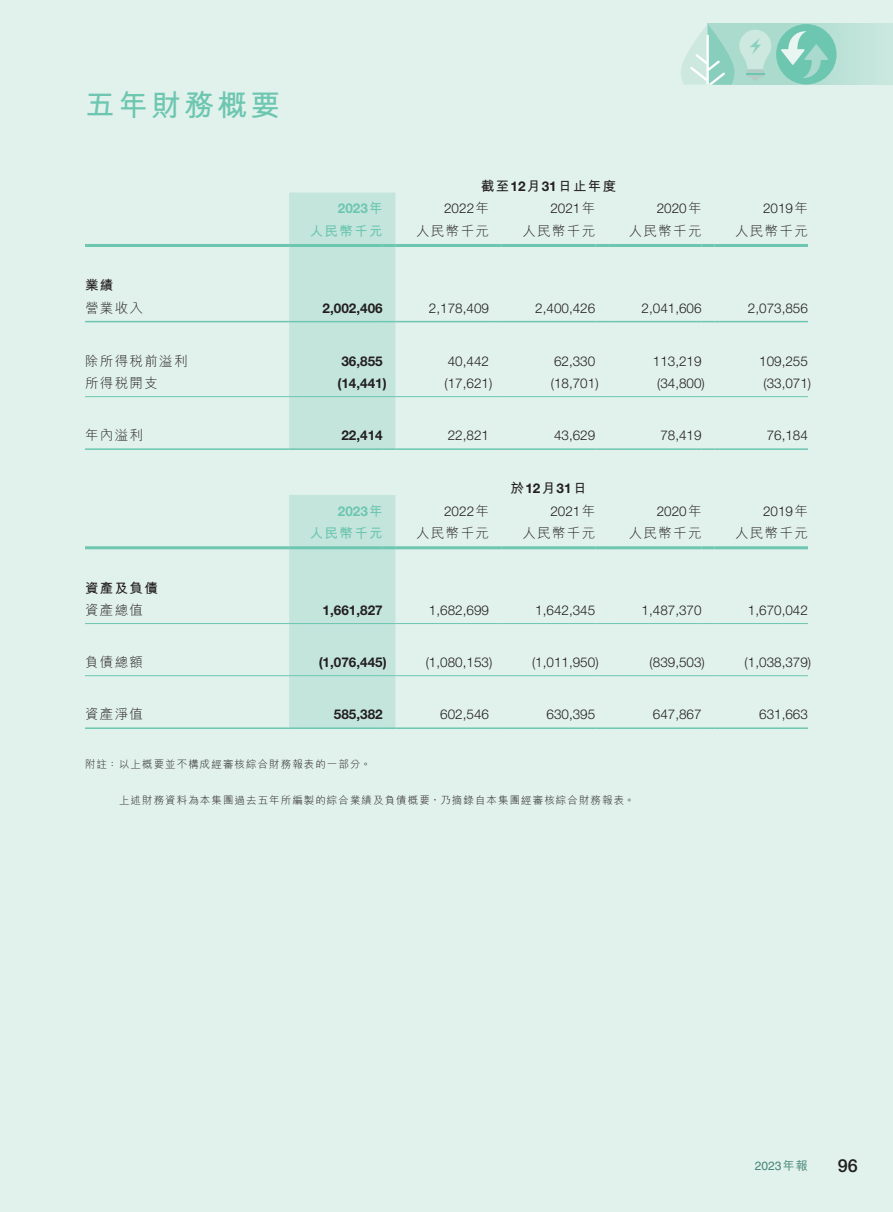
<style>
.page{position:relative;width:893px;height:1212px;background:#e1f1ec}
.page>*{position:absolute;margin:0;border:0;box-sizing:border-box;transform-origin:0 0}
.t1{font:700 30px "M Hei HK";letter-spacing:.1em;color:#6cc6b0}
.t2{font:500 18px "Helvetica Neue LT Std";color:#231f20}
.t3{font:300 13.5px "Helvetica Neue LT Std";color:#231f20}
.t4{font:300 13.5px "M Hei HK";letter-spacing:.1em;color:#231f20}
.t5{font:700 13.5px "Helvetica Neue LT Std";color:#231f20}
.t6{font:700 13.5px "M Hei HK";letter-spacing:.1em;color:#231f20}
.t7{font:700 13.5px "Helvetica Neue LT Std";color:#6cc6b0}
.t8{font:700 13.5px "M Hei HK";letter-spacing:.1em;color:#6cc6b0}
.t9{font:12px "Helvetica LT Std";color:#468677}
.t10{font:300 10.5px "M Hei HK";letter-spacing:.1em;color:#231f20}
.s1{font-family:"Helvetica Neue LT Std"}
.s2{font-family:"M Hei HK"}
.s3{font-family:"M Hei HK";font-weight:500}
</style>
<div class="page">
<svg style="left:771px;top:24px;width:122px;height:61px;background:#bde2d7"></svg>
<div style="left:776px;top:24px;width:60px;height:60px;background:#6cc6b0;border-radius:50%"></div>
<svg style="left:681px;top:24px;width:90px;height:61px;background:#b8e0d4"></svg>
<svg style="left:781px;top:31px;width:47px;height:47px"></svg>
<svg style="left:702px;top:321px;width:12px;height:1px"></svg>
<hr style="left:714px;top:321px;width:94px;height:1px;background:#6cc6b0">
<svg style="left:702px;top:448px;width:12px;height:2px"></svg>
<hr style="left:714px;top:448px;width:94px;height:2px;background:#6cc6b0">
<svg style="left:702px;top:396px;width:12px;height:1px"></svg>
<hr style="left:714px;top:396px;width:94px;height:1px;background:#6cc6b0">
<hr style="left:85px;top:396px;width:204px;height:1px;background:#6cc6b0">
<hr style="left:395px;top:396px;width:94px;height:1px;background:#6cc6b0">
<svg style="left:489px;top:396px;width:13px;height:1px"></svg>
<hr style="left:502px;top:396px;width:93px;height:1px;background:#6cc6b0">
<svg style="left:595px;top:396px;width:13px;height:1px"></svg>
<hr style="left:608px;top:396px;width:94px;height:1px;background:#6cc6b0">
<hr style="left:85px;top:321px;width:204px;height:1px;background:#6cc6b0">
<hr style="left:395px;top:321px;width:94px;height:1px;background:#6cc6b0">
<svg style="left:489px;top:321px;width:13px;height:1px"></svg>
<hr style="left:502px;top:321px;width:93px;height:1px;background:#6cc6b0">
<svg style="left:595px;top:321px;width:13px;height:1px"></svg>
<hr style="left:608px;top:321px;width:94px;height:1px;background:#6cc6b0">
<hr style="left:85px;top:448px;width:204px;height:2px;background:#6cc6b0">
<hr style="left:395px;top:448px;width:94px;height:2px;background:#6cc6b0">
<svg style="left:489px;top:448px;width:13px;height:2px"></svg>
<hr style="left:502px;top:448px;width:93px;height:2px;background:#6cc6b0">
<svg style="left:595px;top:448px;width:13px;height:2px"></svg>
<hr style="left:608px;top:448px;width:94px;height:2px;background:#6cc6b0">
<hr style="left:85px;top:244px;width:204px;height:3px;background:#6cc6b0">
<div style="left:289px;top:193px;width:106px;height:257px;background:#c4e5dc"></div>
<hr style="left:395px;top:244px;width:94px;height:3px;background:#6cc6b0">
<svg style="left:489px;top:244px;width:13px;height:3px"></svg>
<hr style="left:502px;top:244px;width:93px;height:3px;background:#6cc6b0">
<svg style="left:595px;top:244px;width:13px;height:3px"></svg>
<hr style="left:608px;top:244px;width:94px;height:3px;background:#6cc6b0">
<svg style="left:702px;top:244px;width:12px;height:3px"></svg>
<hr style="left:714px;top:244px;width:94px;height:3px;background:#6cc6b0">
<svg style="left:702px;top:675px;width:12px;height:1px"></svg>
<hr style="left:714px;top:675px;width:94px;height:1px;background:#6cc6b0">
<svg style="left:702px;top:727px;width:12px;height:2px"></svg>
<hr style="left:714px;top:727px;width:94px;height:2px;background:#6cc6b0">
<hr style="left:85px;top:675px;width:204px;height:1px;background:#6cc6b0">
<hr style="left:395px;top:675px;width:94px;height:1px;background:#6cc6b0">
<svg style="left:489px;top:675px;width:13px;height:1px"></svg>
<hr style="left:502px;top:675px;width:93px;height:1px;background:#6cc6b0">
<svg style="left:595px;top:675px;width:13px;height:1px"></svg>
<hr style="left:608px;top:675px;width:94px;height:1px;background:#6cc6b0">
<hr style="left:85px;top:727px;width:204px;height:2px;background:#6cc6b0">
<hr style="left:395px;top:727px;width:94px;height:2px;background:#6cc6b0">
<svg style="left:489px;top:727px;width:13px;height:2px"></svg>
<hr style="left:502px;top:727px;width:93px;height:2px;background:#6cc6b0">
<svg style="left:595px;top:727px;width:13px;height:2px"></svg>
<hr style="left:608px;top:727px;width:94px;height:2px;background:#6cc6b0">
<hr style="left:85px;top:623px;width:204px;height:1px;background:#6cc6b0">
<hr style="left:395px;top:623px;width:94px;height:1px;background:#6cc6b0">
<svg style="left:489px;top:623px;width:13px;height:1px"></svg>
<hr style="left:502px;top:623px;width:93px;height:1px;background:#6cc6b0">
<svg style="left:595px;top:623px;width:13px;height:1px"></svg>
<hr style="left:608px;top:623px;width:94px;height:1px;background:#6cc6b0">
<svg style="left:702px;top:623px;width:12px;height:1px"></svg>
<hr style="left:714px;top:623px;width:94px;height:1px;background:#6cc6b0">
<hr style="left:85px;top:546px;width:204px;height:3px;background:#6cc6b0">
<hr style="left:395px;top:546px;width:94px;height:3px;background:#6cc6b0">
<svg style="left:489px;top:546px;width:13px;height:3px"></svg>
<hr style="left:502px;top:546px;width:93px;height:3px;background:#6cc6b0">
<svg style="left:595px;top:546px;width:13px;height:3px"></svg>
<hr style="left:608px;top:546px;width:94px;height:3px;background:#6cc6b0">
<svg style="left:702px;top:546px;width:12px;height:3px"></svg>
<hr style="left:714px;top:546px;width:94px;height:3px;background:#6cc6b0">
<div style="left:289px;top:495px;width:106px;height:234px;background:#c4e5dc"></div>
<h1 class="t1" style="left:85px;top:83px;width:196px">五年財務概要</h1>
<p class="t6" style="left:481px;top:176px;width:137px">截至<span class="s1">12</span>月<span class="s1">31</span>日止年度</p>
<p class="t7" style="left:338px;top:200px;width:46px">2023<span class="s2">年</span></p>
<p class="t3" style="left:444px;top:200px;width:46px">2022<span class="s2">年</span></p>
<p class="t3" style="left:550px;top:200px;width:46px">2021<span class="s2">年</span></p>
<p class="t3" style="left:657px;top:200px;width:46px">2020<span class="s2">年</span></p>
<p class="t3" style="left:763px;top:200px;width:46px">2019<span class="s2">年</span></p>
<p class="t8" style="left:310px;top:221px;width:74px">人民幣千元</p>
<p class="t4" style="left:416px;top:224px;width:74px">人民幣千元</p>
<p class="t4" style="left:522px;top:224px;width:74px">人民幣千元</p>
<p class="t4" style="left:629px;top:224px;width:74px">人民幣千元</p>
<p class="t4" style="left:735px;top:224px;width:74px">人民幣千元</p>
<p class="t6" style="left:85px;top:275px;width:30px">業績</p>
<p class="t4" style="left:85px;top:301px;width:60px">營業收入</p>
<p class="t5" style="left:323px;top:300px;width:62px">2,002,406</p>
<p class="t3" style="left:429px;top:300px;width:62px">2,178,409</p>
<p class="t3" style="left:535px;top:300px;width:62px">2,400,426</p>
<p class="t3" style="left:642px;top:300px;width:62px">2,041,606</p>
<p class="t3" style="left:748px;top:300px;width:62px">2,073,856</p>
<p class="t4" style="left:85px;top:354px;width:104px">除所得稅前溢利</p>
<p class="t5" style="left:341px;top:352px;width:43px">36,855</p>
<p class="t3" style="left:448px;top:353px;width:43px">40,442</p>
<p class="t3" style="left:554px;top:353px;width:43px">62,330</p>
<p class="t3" style="left:653px;top:353px;width:50px">113,219</p>
<p class="t3" style="left:759px;top:353px;width:50px">109,255</p>
<p class="t4" style="left:85px;top:376px;width:74px">所得稅開支</p>
<p class="t5" style="left:337px;top:375px;width:51px">)14,441(</p>
<p class="t3" style="left:444px;top:375px;width:49px">)17,621(</p>
<p class="t3" style="left:551px;top:375px;width:49px">)18,701(</p>
<p class="t3" style="left:657px;top:375px;width:49px">)34,800(</p>
<p class="t3" style="left:763px;top:375px;width:49px">)33,071(</p>
<p class="t4" style="left:85px;top:428px;width:60px">年內溢利</p>
<p class="t5" style="left:341px;top:427px;width:43px">22,414</p>
<p class="t3" style="left:448px;top:427px;width:43px">22,821</p>
<p class="t3" style="left:554px;top:427px;width:43px">43,629</p>
<p class="t3" style="left:660px;top:427px;width:43px">78,419</p>
<p class="t3" style="left:767px;top:427px;width:43px">76,184</p>
<p class="t5" style="left:511px;top:480px;width:77px"><span class="s2">於</span>12<span class="s2">月</span>31<span class="s2">日</span></p>
<p class="t7" style="left:338px;top:502px;width:46px">2023<span class="s2">年</span></p>
<p class="t3" style="left:444px;top:503px;width:46px">2022<span class="s2">年</span></p>
<p class="t3" style="left:550px;top:503px;width:46px">2021<span class="s2">年</span></p>
<p class="t3" style="left:657px;top:503px;width:46px">2020<span class="s2">年</span></p>
<p class="t3" style="left:763px;top:503px;width:46px">2019<span class="s2">年</span></p>
<p class="t8" style="left:310px;top:523px;width:74px">人民幣千元</p>
<p class="t4" style="left:416px;top:526px;width:74px">人民幣千元</p>
<p class="t4" style="left:522px;top:526px;width:74px">人民幣千元</p>
<p class="t4" style="left:629px;top:526px;width:74px">人民幣千元</p>
<p class="t4" style="left:735px;top:526px;width:74px">人民幣千元</p>
<p class="t6" style="left:85px;top:578px;width:74px">資產及負債</p>
<p class="t4" style="left:85px;top:603px;width:60px">資產總值</p>
<p class="t5" style="left:323px;top:602px;width:62px">1,661,827</p>
<p class="t3" style="left:429px;top:602px;width:62px">1,682,699</p>
<p class="t3" style="left:535px;top:602px;width:62px">1,642,345</p>
<p class="t3" style="left:642px;top:602px;width:62px">1,487,370</p>
<p class="t3" style="left:748px;top:602px;width:62px">1,670,042</p>
<p class="t4" style="left:85px;top:655px;width:60px">負債總額</p>
<p class="t5" style="left:319px;top:654px;width:70px">)1,076,445(</p>
<p class="t3" style="left:426px;top:654px;width:68px">)1,080,153(</p>
<p class="t3" style="left:532px;top:654px;width:68px">)1,011,950(</p>
<p class="t3" style="left:650px;top:654px;width:57px">)839,503(</p>
<p class="t3" style="left:745px;top:654px;width:68px">)1,038,379(</p>
<p class="t4" style="left:85px;top:707px;width:60px">資產淨值</p>
<p class="t10" style="left:85px;top:759px;width:288px">附註：以上概要並不構成經審核綜合財務報表的一部分。</p>
<p class="t10" style="left:119px;top:795px;width:517px">上述財務資料為本集團過去五年所編製的綜合業績及負債概要，乃摘錄自本集團經審核綜合財務報表。</p>
<p class="t5" style="left:334px;top:706px;width:50px">585,382</p>
<p class="t3" style="left:440px;top:706px;width:50px">602,546</p>
<p class="t3" style="left:546px;top:706px;width:50px">630,395</p>
<p class="t3" style="left:653px;top:706px;width:50px">647,867</p>
<p class="t3" style="left:759px;top:706px;width:50px">631,663</p>
<p class="t9" style="left:755px;top:1159px;width:55px">2023<span class="s3">年報</span></p>
<h2 class="t2" style="left:838px;top:1154px;width:22px">96</h2>
</div>
